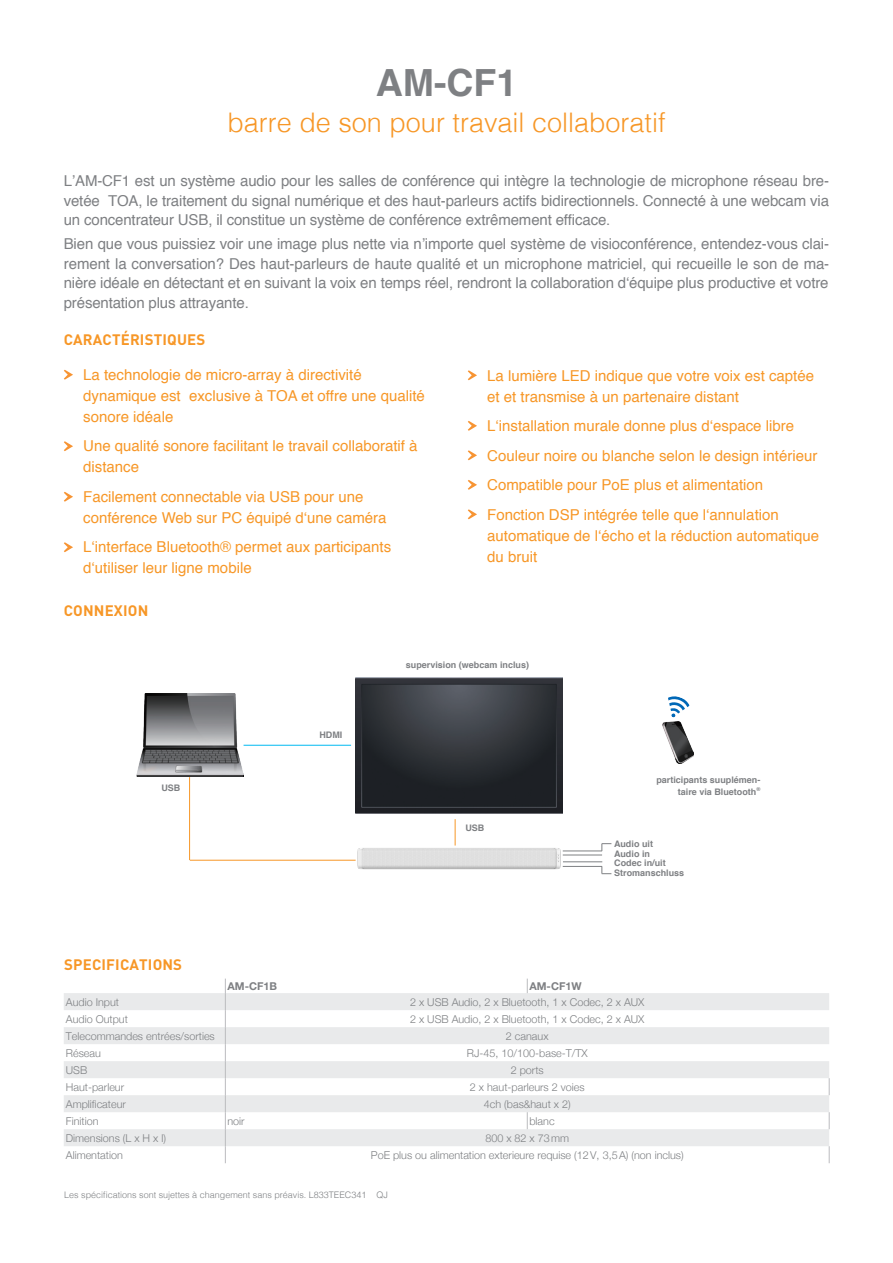
<style>
.page{position:relative;width:893px;height:1263px;background:#fff}
.page>*{position:absolute;margin:0;border:0;box-sizing:border-box;transform-origin:0 0}
.t1{font:700 37.5px "Helvetica";color:#7e8083}
.t2{font:300 27px "Helvetica";color:#f79727}
.t3{font:15px/19.5px "Helvetica";letter-spacing:-.01em;color:#7e8083;text-align:justify}
.t4{font:15px/21px "Helvetica";color:#f79727}
.t5{font:700 15px "DINOT";letter-spacing:.01em;color:#f79727}
.t6{font:300 10.8px "Helvetica Neue";color:#7e8083}
.TAB_Technische_Daten{font:700 10.8px "Helvetica Neue LT Std";color:#7e8083}
.t7{font:700 9px/12px "Helvetica";color:#7e8083}
.t8{font:300 9px "Helvetica";color:#7e8083}
.t9{font:700 5.4px "Helvetica";color:#7e8083}
</style>
<div class="page">
<img style="left:136px;top:693px;width:108px;height:83px">
<img style="left:355px;top:677px;width:208px;height:136px">
<img style="left:662px;top:721px;width:31px;height:43px">
<svg style="left:668px;top:696px;width:22px;height:22px"></svg>
<img style="left:357px;top:845px;width:206px;height:25px">
<hr style="left:189px;top:777px;width:1px;height:83px;background:#f79727">
<hr style="left:190px;top:860px;width:166px;height:1px;background:#f79727">
<hr style="left:244px;top:745px;width:107px;height:1px;background:#00baf1">
<svg style="left:455px;top:819px;width:1px;height:26px"></svg>
<hr style="left:563px;top:851px;width:39px;height:1px;background:#7e8083">
<svg style="left:602px;top:843px;width:9px;height:8px"></svg>
<hr style="left:563px;top:855px;width:39px;height:1px;background:#7e8083">
<hr style="left:563px;top:866px;width:39px;height:1px;background:#7e8083">
<svg style="left:602px;top:866px;width:9px;height:8px"></svg>
<hr style="left:563px;top:861px;width:39px;height:1px;background:#7e8083">
<svg style="left:64px;top:370px;width:9px;height:10px"></svg>
<svg style="left:64px;top:441px;width:9px;height:10px"></svg>
<svg style="left:64px;top:492px;width:9px;height:10px"></svg>
<svg style="left:64px;top:542px;width:9px;height:10px"></svg>
<svg style="left:468px;top:370px;width:9px;height:10px"></svg>
<svg style="left:468px;top:421px;width:9px;height:10px"></svg>
<svg style="left:468px;top:450px;width:9px;height:10px"></svg>
<svg style="left:468px;top:480px;width:9px;height:10px"></svg>
<svg style="left:468px;top:509px;width:9px;height:10px"></svg>
<svg style="left:64px;top:993px;width:765px;height:153px;fill:#e9eaeb"></svg>
<svg style="left:527px;top:978px;width:1px;height:15px"></svg>
<svg style="left:829px;top:1078px;width:1px;height:17px"></svg>
<svg style="left:829px;top:1112px;width:1px;height:17px"></svg>
<svg style="left:829px;top:1146px;width:1px;height:17px"></svg>
<svg style="left:225px;top:978px;width:1px;height:185px"></svg>
<svg style="left:527px;top:1112px;width:1px;height:17px"></svg>
<p class="t1" style="left:376px;top:53px;width:143px">AM-CF1</p>
<p class="t2" style="left:227px;top:99px;width:440px">barre de son pour travail collaboratif</p>
<p class="t3" style="left:64px;top:172px;width:767px">L’AM-CF1 est un système audio pour les salles de conférence qui intègre la technologie de microphone réseau bre&shy;vetée TOA, le traitement du signal numérique et des haut-parleurs actifs bidirectionnels. Connecté à une webcam via un concentrateur USB, il constitue un système de conférence extrêmement efficace.</p>
<p class="t3" style="left:64px;top:235px;width:767px">Bien que vous puissiez voir une image plus nette via n’importe quel système de visioconférence, entendez-vous clai&shy;rement la conversation? Des haut-parleurs de haute qualité et un microphone matriciel, qui recueille le son de ma&shy;nière idéale en détectant et en suivant la voix en temps réel, rendront la collaboration d‘équipe plus productive et votre présentation plus attrayante.</p>
<p class="t5" style="left:64px;top:328px;width:143px">CARACTÉRISTIQUES</p>
<p class="t4" style="left:83px;top:365px;width:343px">La technologie de micro-array à directivité dynamique est exclusive à TOA et offre une qualité sonore idéale</p>
<p class="t4" style="left:83px;top:436px;width:336px">Une qualité sonore facilitant le travail collaboratif à distance</p>
<p class="t4" style="left:83px;top:487px;width:305px">Facilement connectable via USB pour une conférence Web sur PC équipé d‘une caméra</p>
<p class="t4" style="left:83px;top:537px;width:309px">L‘interface Bluetooth® permet aux participants d‘utiliser leur ligne mobile</p>
<p class="t5" style="left:64px;top:598px;width:86px">CONNEXION</p>
<p class="t4" style="left:487px;top:365px;width:328px">La lumière LED indique que votre voix est captée et et transmise à un partenaire distant</p>
<p class="t4" style="left:487px;top:416px;width:308px">L‘installation murale donne plus d‘espace libre</p>
<p class="t4" style="left:487px;top:445px;width:332px">Couleur noire ou blanche selon le design intérieur</p>
<p class="t4" style="left:487px;top:475px;width:277px">Compatible pour PoE plus et alimentation</p>
<p class="t4" style="left:487px;top:504px;width:333px">Fonction DSP intégrée telle que l‘annulation automatique de l‘écho et la réduction automatique du bruit</p>
<p class="t7" style="left:161px;top:782px;width:20px">USB</p>
<p class="t5" style="left:64px;top:953px;width:119px">SPECIFICATIONS</p>
<p class="t7" style="left:319px;top:729px;width:24px">HDMI</p>
<p class="t7" style="left:406px;top:659px;width:125px">supervision (webcam inclus)</p>
<p class="t7" style="left:465px;top:822px;width:20px">USB</p>
<p class="t7" style="left:678px;top:774px;width:84px;text-indent:-22px">participants suuplémen&shy;taire via Bluetooth</p>
<p class="t9" style="left:756px;top:785px;width:5px">®</p>
<p class="t7" style="left:614px;top:838px;width:40px">Audio uit</p>
<p class="t7" style="left:614px;top:848px;width:37px">Audio in</p>
<p class="t7" style="left:614px;top:857px;width:53px">Codec in/uit</p>
<p class="t7" style="left:614px;top:867px;width:72px">Stromanschluss</p>
<p class="TAB_Technische_Daten" style="left:227px;top:979px;width:51px">AM-CF1B</p>
<p class="TAB_Technische_Daten" style="left:529px;top:979px;width:54px">AM-CF1W</p>
<p class="t6" style="left:66px;top:994px;width:55px">Audio Input</p>
<p class="t6" style="left:410px;top:994px;width:236px">2 x USB Audio, 2 x Bluetooth, 1 x Codec, 2 x AUX</p>
<p class="t6" style="left:66px;top:1011px;width:64px">Audio Output</p>
<p class="t6" style="left:410px;top:1011px;width:236px">2 x USB Audio, 2 x Bluetooth, 1 x Codec, 2 x AUX</p>
<p class="t6" style="left:66px;top:1028px;width:150px">Telecommandes entrées/sorties</p>
<p class="t6" style="left:506px;top:1028px;width:44px">2 canaux</p>
<p class="t6" style="left:66px;top:1045px;width:37px">Réseau</p>
<p class="t6" style="left:467px;top:1045px;width:122px">RJ-45, 10/100-base-T/TX</p>
<p class="t6" style="left:66px;top:1062px;width:23px">USB</p>
<p class="t6" style="left:511px;top:1062px;width:35px">2 ports</p>
<p class="t6" style="left:66px;top:1079px;width:60px">Haut-parleur</p>
<p class="t6" style="left:470px;top:1079px;width:116px">2 x haut-parleurs 2 voies</p>
<p class="t6" style="left:66px;top:1096px;width:62px">Amplificateur</p>
<p class="t6" style="left:484px;top:1096px;width:88px">4ch (bas&amp;haut x 2)</p>
<p class="t6" style="left:66px;top:1113px;width:34px">Finition</p>
<p class="t6" style="left:227px;top:1113px;width:19px">noir</p>
<p class="t6" style="left:529px;top:1113px;width:27px">blanc</p>
<p class="t6" style="left:66px;top:1130px;width:102px">Dimensions (L x H x l)</p>
<p class="t6" style="left:485px;top:1130px;width:85px">800 x 82 x 73mm</p>
<p class="t6" style="left:66px;top:1147px;width:59px">Alimentation</p>
<p class="t6" style="left:371px;top:1147px;width:314px">PoE plus ou alimentation exterieure requise (12V, 3,5A) (non inclus)</p>
<p class="t8" style="left:64px;top:1187px;width:325px">Les spécifications sont sujettes à changement sans préavis. L833TEEC341 QJ</p>
</div>
